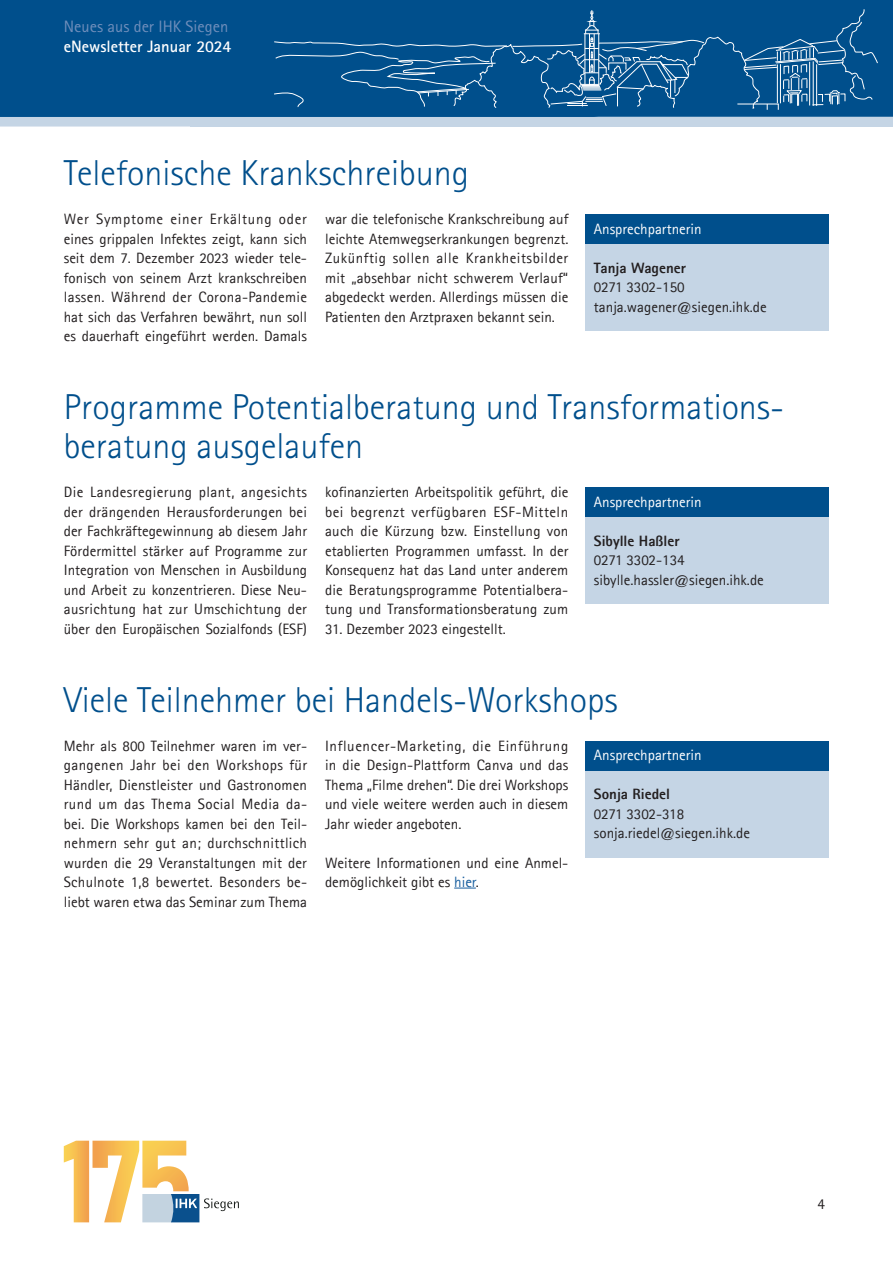
<style>
.page{position:relative;width:893px;height:1263px;background:#fff}
.page>*{position:absolute;margin:0;border:0;box-sizing:border-box;transform-origin:0 0}
.H2_5{font:300 36px/39px "Rotis Sans Serif Std";color:#004f8c}
.t1{font:700 16.5px "Rotis Sans Serif Std";color:#fff}
.t2{font:16.5px "Rotis Sans Serif Std";color:#6f8ebb}
.Fließtext{font:15px/19.5px "Agfa Rotis Sans Serif";color:#231f20;text-align:justify}
.Fließtext-2{font:15px "Agfa Rotis Sans Serif";color:#fff}
.Fließtext-3{font:700 15px "Agfa Rotis Sans Serif";color:#231f20}
.s1{color:#175d9e}
</style>
<div class="page">
<div style="left:0;top:117px;width:893px;height:10px;background:#c5d5e5"></div>
<div style="left:0;top:0;width:893px;height:117px;background:#004f8c"></div>
<svg style="left:274px;top:9px;width:604px;height:103px;background:#125b94"></svg>
<svg style="left:64px;top:1141px;width:175px;height:81px"></svg>
<div style="left:585px;top:244px;width:244px;height:87px;background:#c5d5e5"></div>
<div style="left:585px;top:214px;width:244px;height:30px;background:#004f8c"></div>
<div style="left:585px;top:517px;width:244px;height:87px;background:#c5d5e5"></div>
<div style="left:585px;top:487px;width:244px;height:30px;background:#004f8c"></div>
<svg style="left:454px;top:888px;width:22px;height:1px"></svg>
<div style="left:585px;top:770px;width:244px;height:88px;background:#c5d5e5"></div>
<div style="left:585px;top:741px;width:244px;height:29px;background:#004f8c"></div>
<p class="t2" style="left:64px;top:17px;width:166px">Neues aus der IHK Siegen</p>
<p class="t1" style="left:64px;top:36px;width:169px">eNewsletter Januar 2024</p>
<p class="H2_5" style="left:64px;top:154px;width:407px">Telefonische Krankschreibung</p>
<p class="Fließtext" style="left:64px;top:209px;width:245px">Wer Symptome einer Erkältung oder eines grippalen Infektes zeigt, kann sich seit dem 7. Dezember 2023 wieder tele&shy;fonisch von seinem Arzt krankschreiben lassen. Während der Corona-Pandemie hat sich das Verfahren bewährt, nun soll es dauerhaft eingeführt werden. Damals</p>
<p class="Fließtext" style="left:325px;top:209px;width:245px">war die telefonische Krankschreibung auf leichte Atemwegserkrankungen begrenzt.<br>Zukünftig sollen alle Krankheitsbilder mit „absehbar nicht schwerem Verlauf“ abgedeckt werden. Allerdings müssen die Patienten den Arztpraxen bekannt sein.</p>
<p class="Fließtext-2" style="left:594px;top:220px;width:109px">Ansprechpartnerin</p>
<p class="Fließtext-3" style="left:594px;top:258px;width:94px">Tanja Wagener</p>
<p class="Fließtext" style="left:594px;top:277px;width:92px">0271 3302-150</p>
<p class="Fließtext" style="left:594px;top:297px;width:174px">tanja.wagener@siegen.ihk.de</p>
<p class="H2_5" style="left:64px;top:388px;width:722px">Programme Potentialberatung und Transformations&shy;beratung ausgelaufen</p>
<p class="Fließtext" style="left:64px;top:482px;width:245px">Die Landesregierung plant, angesichts der drängenden Herausforderungen bei der Fachkräftegewinnung ab diesem Jahr Fördermittel stärker auf Programme zur Integration von Menschen in Ausbildung und Arbeit zu konzentrieren. Diese Neu&shy;ausrichtung hat zur Umschichtung der über den Europäischen Sozialfonds (ESF)</p>
<p class="Fließtext" style="left:325px;top:482px;width:245px">kofinanzierten Arbeitspolitik geführt, die bei begrenzt verfügbaren ESF-Mitteln auch die Kürzung bzw. Einstellung von etablierten Programmen umfasst. In der Konsequenz hat das Land unter anderem die Beratungsprogramme Potentialbera&shy;tung und Transformationsberatung zum</p>
<p class="Fließtext" style="left:325px;top:619px;width:182px">31. Dezember 2023 eingestellt.</p>
<p class="Fließtext-2" style="left:594px;top:493px;width:109px">Ansprechpartnerin</p>
<p class="Fließtext-3" style="left:594px;top:531px;width:87px">Sibylle Haßler</p>
<p class="Fließtext" style="left:594px;top:550px;width:92px">0271 3302-134</p>
<p class="Fließtext" style="left:594px;top:570px;width:171px">sibylle.hassler@siegen.ihk.de</p>
<p class="H2_5" style="left:64px;top:680px;width:555px">Viele Teilnehmer bei Handels-Workshops</p>
<p class="Fließtext" style="left:64px;top:736px;width:245px">Mehr als 800 Teilnehmer waren im ver&shy;gangenen Jahr bei den Workshops für Händler, Dienstleister und Gastronomen rund um das Thema Social Media da&shy;bei. Die Workshops kamen bei den Teil&shy;nehmern sehr gut an; durchschnittlich wurden die 29 Veranstaltungen mit der Schulnote 1,8 bewertet. Besonders be&shy;liebt waren etwa das Seminar zum Thema</p>
<p class="Fließtext" style="left:325px;top:736px;width:245px">Influencer-Marketing, die Einführung in die Design-Plattform Canva und das Thema „Filme drehen“. Die drei Workshops und viele weitere werden auch in diesem Jahr wieder angeboten.</p>
<p class="Fließtext-2" style="left:594px;top:746px;width:109px">Ansprechpartnerin</p>
<p class="Fließtext-3" style="left:594px;top:785px;width:78px">Sonja Riedel</p>
<p class="Fließtext" style="left:594px;top:804px;width:92px">0271 3302-318</p>
<p class="Fließtext" style="left:594px;top:823px;width:158px">sonja.riedel@siegen.ihk.de</p>
<p class="Fließtext" style="left:325px;top:853px;width:245px">Weitere Informationen und eine Anmel&shy;demöglichkeit gibt es <span class="s1">hier</span>.</p>
<p class="Fließtext" style="left:817px;top:1194px;width:9px">4</p>
</div>
